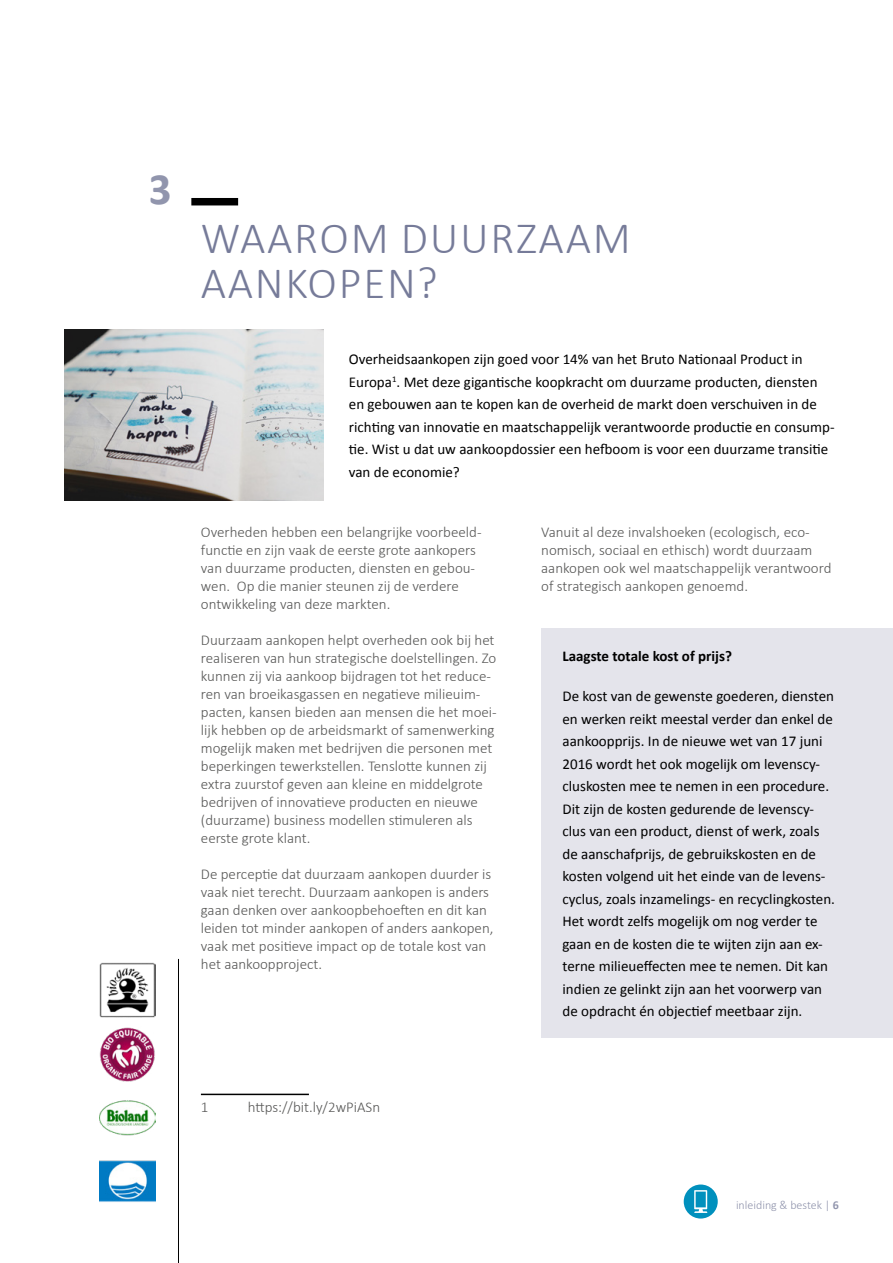
<style>
.page{position:relative;width:893px;height:1263px;background:#fff}
.page>*{position:absolute;margin:0;border:0;box-sizing:border-box;transform-origin:0 0}
.t1{font:300 45px/45px "Calibri";letter-spacing:.04em;color:#767b99}
.t2{font:700 45px "Calibri";color:#9195ad}
.t3{font:300 15px/18px "Calibri";color:#575756}
.t4{font:15px/22.5px "Calibri";color:#000}
.t5{font:700 15px "Calibri";color:#000}
.t6{font:300 12px "Calibri";color:#9195ad}
.s1{font-weight:700}
</style>
<div class="page">
<div style="left:684px;top:1184px;width:34px;height:34px;background:#0090bd;border-radius:50%"></div>
<svg style="left:694px;top:1190px;width:13px;height:23px"></svg>
<div style="left:191px;top:198px;width:47px;height:7px;background:#000"></div>
<img style="left:64px;top:329px;width:260px;height:171px">
<img style="left:100px;top:1027px;width:55px;height:54px">
<img style="left:100px;top:962px;width:55px;height:55px">
<img style="left:100px;top:1100px;width:55px;height:36px">
<img style="left:100px;top:1160px;width:55px;height:42px">
<hr style="left:178px;top:959px;width:1px;height:304px;background:#000">
<hr style="left:201px;top:1094px;width:108px;height:1px;background:#000">
<div style="left:541px;top:628px;width:352px;height:409px;background:#e4e4eb"></div>
<h1 class="t2" style="left:149px;top:160px;width:24px">3</h1>
<h1 class="t1" style="left:201px;top:214px;width:432px">WAAROM DUURZAAM<br>AANKOPEN?</h1>
<p class="t4" style="left:349px;top:348px;width:487px">Overheidsaankopen zijn goed voor 14% van het Bruto Nationaal Product in Europa<sup>1</sup>. Met deze gigantische koopkracht om duurzame producten, diensten en gebouwen aan te kopen kan de overheid de markt doen verschuiven in de richting van innovatie en maatschappelijk verantwoorde productie en consump&shy;tie. Wist u dat uw aankoopdossier een hefboom is voor een duurzame transitie van de economie?</p>
<p class="t3" style="left:201px;top:522px;width:282px">Overheden hebben een belangrijke voorbeeld&shy;functie en zijn vaak de eerste grote aankopers van duurzame producten, diensten en gebou&shy;wen. Op die manier steunen zij de verdere ontwikkeling van deze markten.</p>
<p class="t3" style="left:201px;top:630px;width:297px">Duurzaam aankopen helpt overheden ook bij het realiseren van hun strategische doelstellingen. Zo kunnen zij via aankoop bijdragen tot het reduce&shy;ren van broeikasgassen en negatieve milieuim&shy;pacten, kansen bieden aan mensen die het moei&shy;lijk hebben op de arbeidsmarkt of samenwerking mogelijk maken met bedrijven die personen met beperkingen tewerkstellen. Tenslotte kunnen zij extra zuurstof geven aan kleine en middelgrote bedrijven of innovatieve producten en nieuwe (duurzame) business modellen stimuleren als eerste grote klant.</p>
<p class="t3" style="left:201px;top:864px;width:294px">De perceptie dat duurzaam aankopen duurder is vaak niet terecht. Duurzaam aankopen is anders gaan denken over aankoopbehoeften en dit kan leiden tot minder aankopen of anders aankopen, vaak met positieve impact op de totale kost van het aankoopproject.</p>
<p class="t3" style="left:541px;top:522px;width:292px">Vanuit al deze invalshoeken (ecologisch, eco&shy;nomisch, sociaal en ethisch) wordt duurzaam aankopen ook wel maatschappelijk verantwoord of strategisch aankopen genoemd.</p>
<p class="t5" style="left:562px;top:646px;width:171px">Laagste totale kost of prijs?</p>
<p class="t4" style="left:562px;top:685px;width:274px">De kost van de gewenste goederen, diensten en werken reikt meestal verder dan enkel de aankoopprijs. In de nieuwe wet van 17 juni 2016 wordt het ook mogelijk om levenscy&shy;cluskosten mee te nemen in een procedure.<br>Dit zijn de kosten gedurende de levenscy&shy;clus van een product, dienst of werk, zoals de aanschafprijs, de gebruikskosten en de kosten volgend uit het einde van de levens&shy;cyclus, zoals inzamelings- en recyclingkosten.<br>Het wordt zelfs mogelijk om nog verder te gaan en de kosten die te wijten zijn aan ex&shy;terne milieueffecten mee te nemen. Dit kan indien ze gelinkt zijn aan het voorwerp van de opdracht én objectief meetbaar zijn.</p>
<p class="t3" style="left:201px;top:1098px;width:9px">1</p>
<p class="t3" style="left:248px;top:1098px;width:134px">https://bit.ly/2wPiASn</p>
<p class="t6" style="left:736px;top:1197px;width:104px">inleiding &amp; bestek | <span class="s1">6</span></p>
</div>
